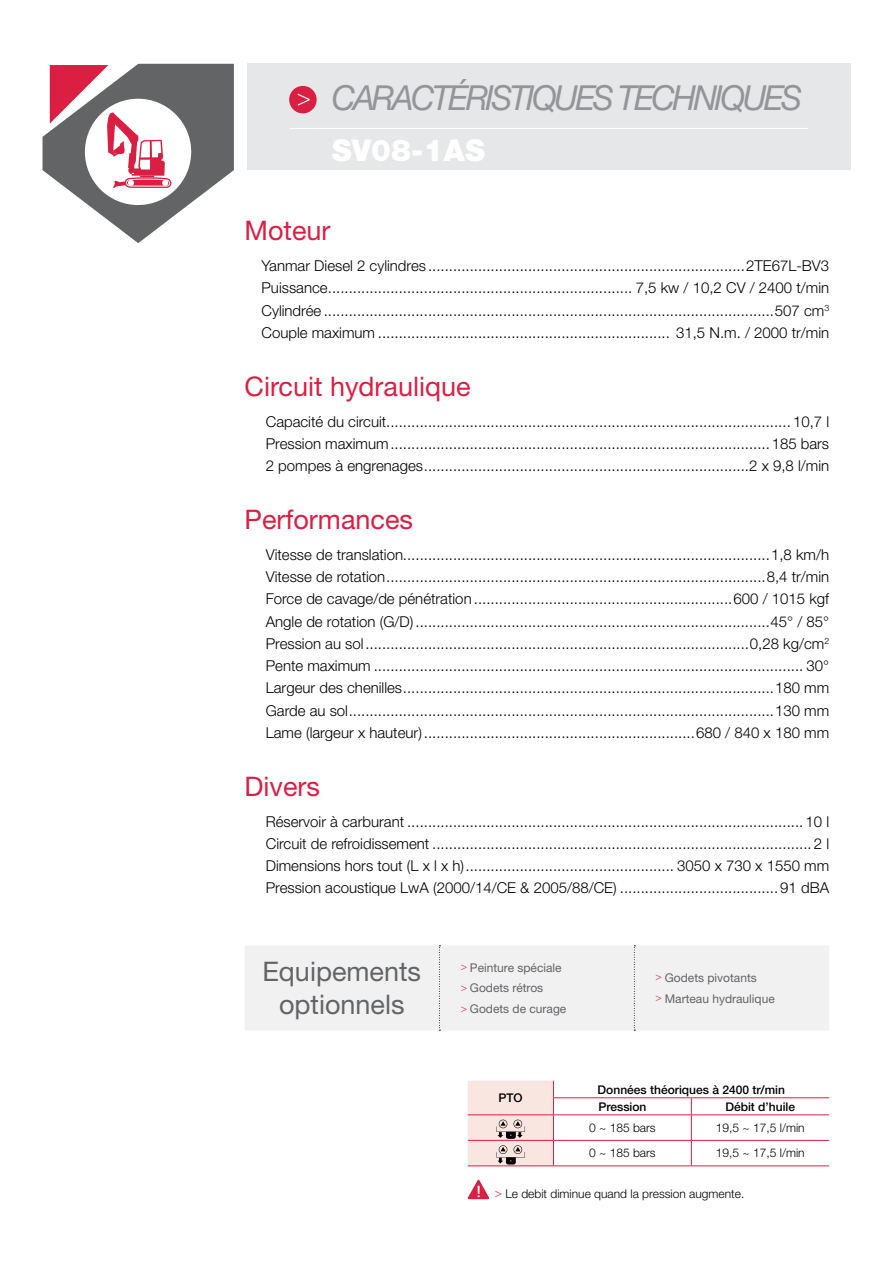
<style>
.page{position:relative;width:893px;height:1263px;background:#fff}
.page>*{position:absolute;margin:0;border:0;box-sizing:border-box;transform-origin:0 0}
.t1{font:italic 34.5px "Helvetica Neue LT Std";letter-spacing:-.08em;color:#939598;scale:.95 1}
.t2{font:900 30px "Helvetica Neue LT Std";color:#fff}
.t3{font:27px "Helvetica Neue LT Std";color:#da1f43}
.t4{font:27px/32.4px "Helvetica Neue LT Std";color:#636466;text-align:center}
.t5{font:300 15px/22.2px "Helvetica Neue LT Std";color:#000;text-align:justify}
.t6{font:300 12px "Helvetica Neue LT Std";color:#000}
.t7{font:12px/20.7px "Helvetica Neue LT Std";color:#636466}
.t8{font:500 12px/17.1px "Helvetica Neue LT Std";color:#000}
.s1{font-weight:300;font-size:10.5px;color:#da1f43}
.s2{color:#da1f43}
</style>
<div class="page">
<hr style="left:553px;top:1097px;width:138px;height:1px;background:#da1f43">
<hr style="left:691px;top:1097px;width:138px;height:1px;background:#da1f43">
<hr style="left:553px;top:1114px;width:138px;height:1px;background:#da1f43">
<hr style="left:691px;top:1114px;width:138px;height:1px;background:#da1f43">
<hr style="left:553px;top:1140px;width:138px;height:1px;background:#da1f43">
<hr style="left:553px;top:1165px;width:138px;height:1px;background:#da1f43">
<svg style="left:691px;top:1098px;width:1px;height:67px"></svg>
<hr style="left:691px;top:1140px;width:138px;height:1px;background:#da1f43">
<hr style="left:691px;top:1165px;width:138px;height:1px;background:#da1f43">
<svg style="left:468px;top:1081px;width:86px;height:85px;background:#edd3d0"></svg>
<svg style="left:468px;top:1180px;width:21px;height:19px"></svg>
<div style="left:245px;top:945px;width:584px;height:85px;background:#f1f1f2"></div>
<svg style="left:439px;top:945px;width:1px;height:86px"></svg>
<svg style="left:634px;top:945px;width:1px;height:86px"></svg>
<div style="left:247px;top:64px;width:603px;height:106px;background:#e6e7e8"></div>
<svg style="left:43px;top:64px;width:191px;height:179px"></svg>
<div style="left:289px;top:86px;width:28px;height:27px;background:#da1f43;border-radius:50%"></div>
<svg style="left:298px;top:94px;width:12px;height:12px"></svg>
<hr style="left:289px;top:128px;width:519px;height:1px;background:#fff">
<h1 class="t1" style="left:332px;top:77px;width:497px">CARACTÉRISTIQUES TECHNIQUES</h1>
<h2 class="t2" style="left:332px;top:132px;width:155px">SV08-1AS</h2>
<h3 class="t3" style="left:244px;top:215px;width:88px">Moteur</h3>
<p class="t5" style="left:261px;top:254px;width:569px">Yanmar Diesel 2 cylindres ............................................................................2TE67L-BV3<br>Puissance......................................................................... 7,5 kw / 10,2 CV / 2400 t/min Cylindrée ............................................................................................................507 cm<sup>3<br></sup>Couple maximum ...................................................................... 31,5 N.m. / 2000 tr/min</p>
<h3 class="t3" style="left:244px;top:370px;width:228px">Circuit hydraulique</h3>
<p class="t5" style="left:266px;top:410px;width:565px">Capacité du circuit................................................................................................. 10,7 l Pression maximum...........................................................................................185 bars 2 pompes à engrenages..............................................................................2 x 9,8 l/min</p>
<h3 class="t3" style="left:244px;top:503px;width:170px">Performances</h3>
<p class="t5" style="left:266px;top:543px;width:565px">Vitesse de translation........................................................................................1,8 km/h Vitesse de rotation...........................................................................................8,4 tr/min Force de cavage/de pénétration ..............................................................600 / 1015 kgf Angle de rotation (G/D) .....................................................................................45° / 85° Pression au sol............................................................................................0,28 kg/cm<sup>2<br></sup>Pente maximum ....................................................................................................... 30° Largeur des chenilles.........................................................................................180 mm Garde au sol......................................................................................................130 mm Lame (largeur x hauteur).................................................................680 / 840 x 180 mm</p>
<h3 class="t3" style="left:244px;top:770px;width:77px">Divers</h3>
<p class="t5" style="left:266px;top:810px;width:565px">Réservoir à carburant ............................................................................................... 10 l Circuit de refroidissement ........................................................................................... 2 l Dimensions hors tout (L x l x h).................................................. 3050 x 730 x 1550 mm Pression acoustique LwA (2000/14/CE &amp; 2005/88/CE) ......................................91 dBA</p>
<h3 class="t4" style="left:262px;top:955px;width:160px">Equipements optionnels</h3>
<p class="t7" style="left:461px;top:957px;width:107px"><span class="s1">&gt;</span> Peinture spéciale <span class="s1">&gt;</span> Godets rétros<br><span class="s1">&gt;</span> Godets de curage</p>
<p class="t7" style="left:656px;top:967px;width:121px"><span class="s1">&gt;</span> Godets pivotants<br><span class="s1">&gt;</span> Marteau hydraulique</p>
<p class="t8" style="left:498px;top:1089px;width:26px">PTO</p>
<p class="t8" style="left:598px;top:1080px;width:189px">Données théoriques à 2400 tr/min<br>Pression</p>
<p class="t8" style="left:725px;top:1098px;width:71px">Débit d’huile</p>
<p class="t6" style="left:589px;top:1120px;width:68px">0 ~ 185 bars</p>
<p class="t6" style="left:716px;top:1120px;width:90px">19,5 ~ 17,5 l/min</p>
<p class="t6" style="left:589px;top:1146px;width:68px">0 ~ 185 bars</p>
<p class="t6" style="left:716px;top:1146px;width:90px">19,5 ~ 17,5 l/min</p>
<p class="t6" style="left:495px;top:1187px;width:251px"><span class="s2">&gt;</span> Le debit diminue quand la pression augmente.</p>
</div>
